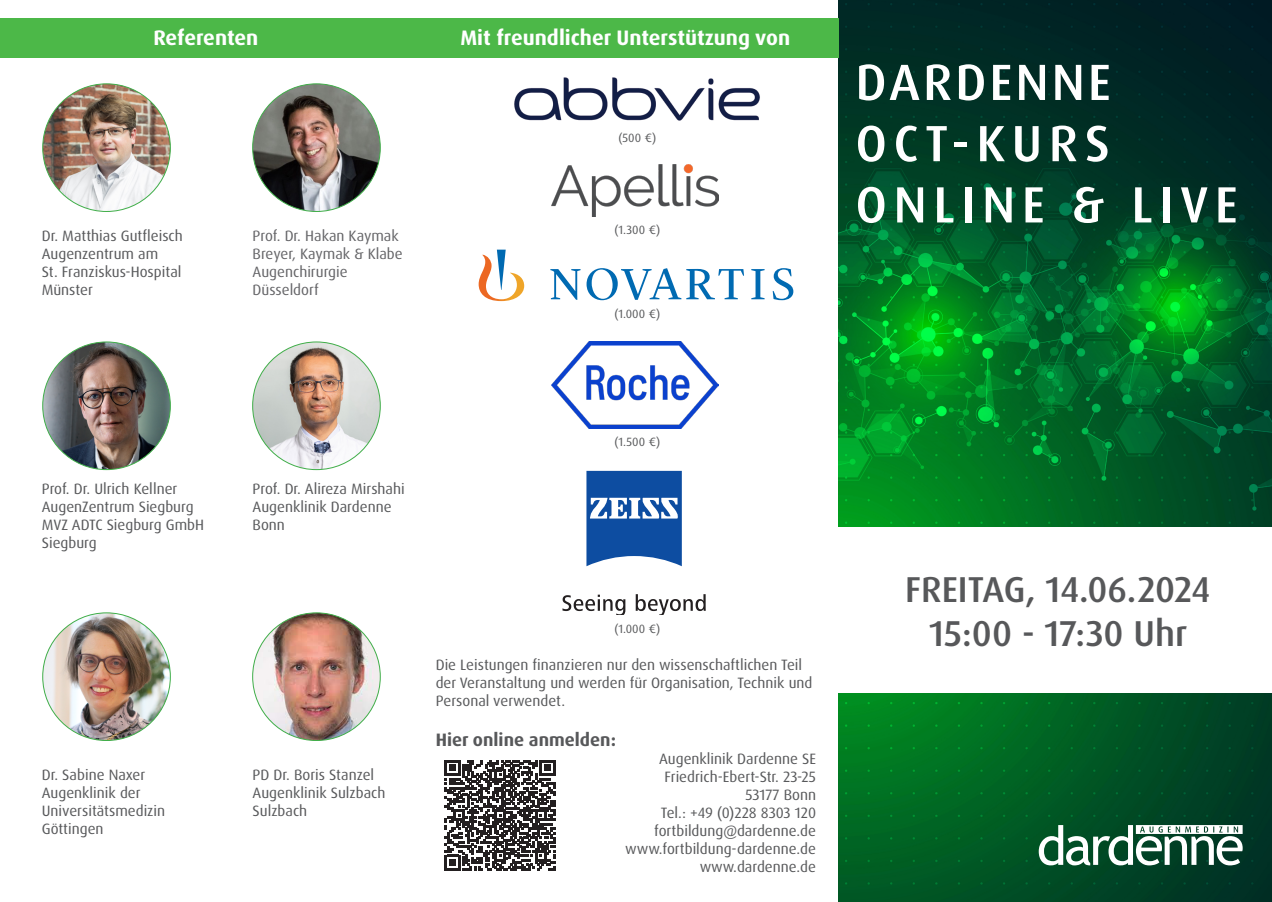
<style>
.page{position:relative;width:1272px;height:902px;background:#fff}
.page>*{position:absolute;margin:0;border:0;box-sizing:border-box;transform-origin:0 0}
.t1{font:500 51px/61.2px "Dax OT";letter-spacing:.13em;color:#fff}
.t2{font:500 36px/43.2px "Dax OT";color:#57585a;text-align:center}
.t3{font:700 21px "Dax OT";color:#fff}
.t4{font:700 18px "Dax OT";color:#57585a}
.t5{font:15px/18px "Dax OT";color:#57585a}
.t6{font:15px/18px "Dax OT";color:#636366}
.t7{font:12px "Dax OT";letter-spacing:.005em;color:#57585a}
</style>
<div class="page">
<img style="left:839px;top:0;width:432px;height:901px">
<div style="left:0;top:18px;width:838px;height:40px;background:#4cb848"></div>
<svg style="left:1038px;top:825px;width:204px;height:40px"></svg>
<div style="left:837px;top:527px;width:434px;height:165px;background:#fff"></div>
<img style="left:43px;top:612px;width:127px;height:128px;border-radius:64px">
<img style="left:43px;top:84px;width:127px;height:127px;border-radius:64px">
<img style="left:253px;top:612px;width:127px;height:128px;border-radius:64px">
<img style="left:253px;top:342px;width:127px;height:127px;border-radius:64px">
<img style="left:253px;top:84px;width:127px;height:127px;border-radius:64px">
<img style="left:43px;top:342px;width:127px;height:127px;border-radius:64px">
<svg style="left:478px;top:249px;width:315px;height:52px"></svg>
<img style="left:551px;top:341px;width:167px;height:87px">
<svg style="left:586px;top:471px;width:95px;height:95px"></svg>
<svg style="left:562px;top:594px;width:63px;height:21px"></svg>
<svg style="left:635px;top:594px;width:70px;height:21px"></svg>
<svg style="left:445px;top:760px;width:110px;height:110px"></svg>
<img style="left:551px;top:164px;width:167px;height:52px">
<img style="left:514px;top:77px;width:246px;height:44px">
<h3 class="t3" style="left:153px;top:24px;width:106px">Referenten</h3>
<p class="t5" style="left:42px;top:227px;width:142px">Dr. Matthias Gutfleisch<br>Augenzentrum am<br>St. Franziskus-Hospital<br>Münster</p>
<p class="t6" style="left:252px;top:227px;width:152px">Prof. Dr. Hakan Kaymak<br>Breyer, Kaymak &amp; Klabe<br>Augenchirurgie<br>Düsseldorf</p>
<h3 class="t3" style="left:460px;top:25px;width:331px">Mit freundlicher Unterstützung von</h3>
<p class="t7" style="left:618px;top:130px;width:39px">(500 €)</p>
<p class="t7" style="left:614px;top:222px;width:47px">(1.300 €)</p>
<p class="t7" style="left:614px;top:306px;width:47px">(1.000 €)</p>
<h1 class="t1" style="left:855px;top:52px;width:384px">DARDENNE<br>OCT-KURS<br>ONLINE &amp; LIVE</h1>
<p class="t5" style="left:42px;top:479px;width:164px">Prof. Dr. Ulrich Kellner<br>AugenZentrum Siegburg<br>MVZ ADTC Siegburg GmbH<br>Siegburg</p>
<p class="t5" style="left:252px;top:479px;width:154px">Prof. Dr. Alireza Mirshahi<br>Augenklinik Dardenne<br>Bonn</p>
<p class="t5" style="left:42px;top:766px;width:125px">Dr. Sabine Naxer<br>Augenklinik der<br>Universitätsmedizin<br>Göttingen</p>
<p class="t5" style="left:252px;top:766px;width:134px">PD Dr. Boris Stanzel<br>Augenklinik Sulzbach<br>Sulzbach</p>
<p class="t7" style="left:614px;top:434px;width:47px">(1.500 €)</p>
<p class="t7" style="left:614px;top:620px;width:47px">(1.000 €)</p>
<p class="t5" style="left:436px;top:656px;width:378px">Die Leistungen finanzieren nur den wissenschaftlichen Teil der Veranstaltung und werden für Organisation, Technik und<br>Personal verwendet.</p>
<p class="t4" style="left:436px;top:727px;width:182px">Hier online anmelden:</p>
<p class="t5" style="left:625px;top:749px;width:192px;text-align:right">Augenklinik Dardenne SE<br>Friedrich-Ebert-Str. 23-25<br>53177 Bonn<br>Tel.: +49 (0)228 8303 120 fortbildung@dardenne.de www.fortbildung-dardenne.de www.dardenne.de</p>
<h2 class="t2" style="left:905px;top:568px;width:307px">FREITAG, 14.06.2024<br>15:00 - 17:30 Uhr</h2>
</div>
